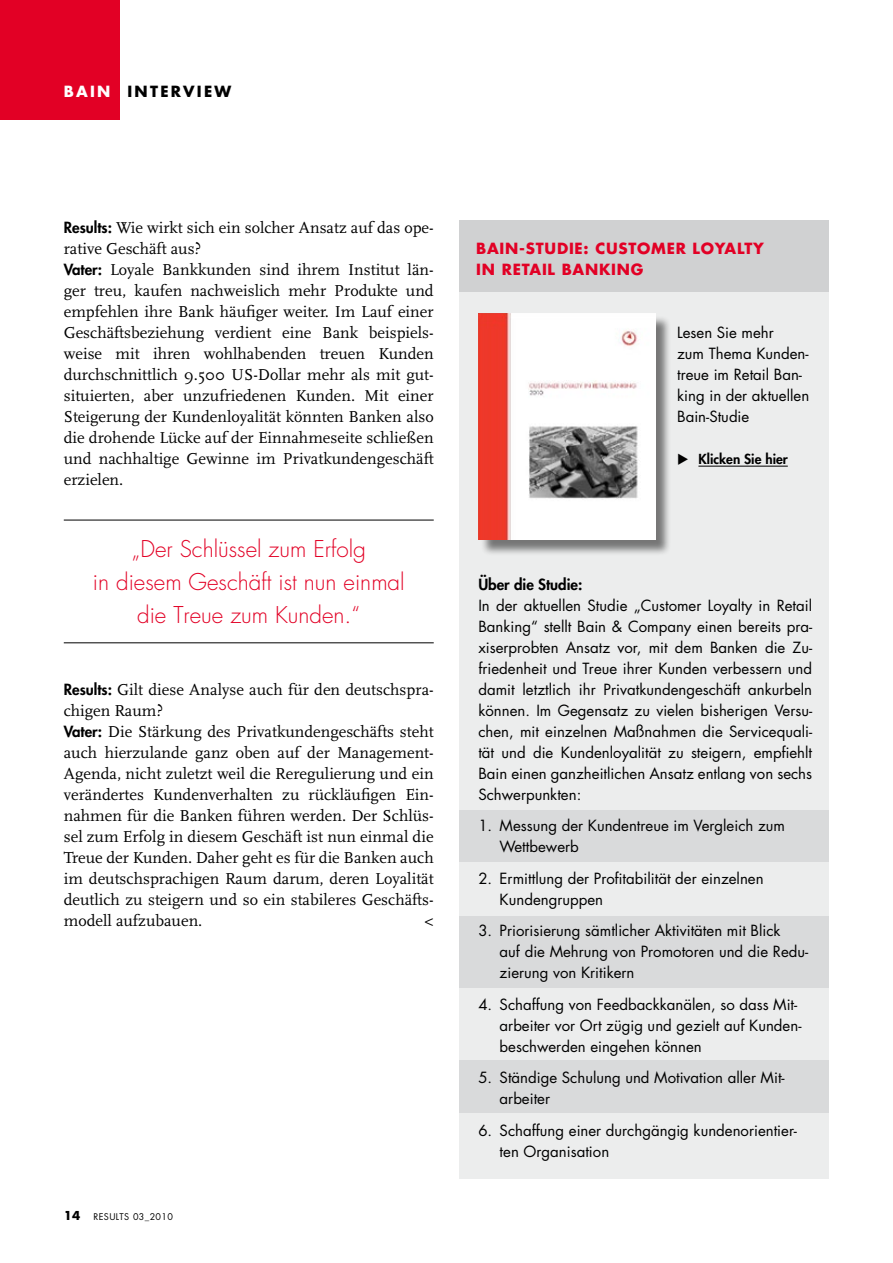
<style>
.page{position:relative;width:893px;height:1263px;background:#fff}
.page>*{position:absolute;margin:0;border:0;box-sizing:border-box;transform-origin:0 0}
.t1{font:300 22.5px/33px "Futura";color:#e20025;text-align:center}
.t2{font:16.5px/21px "Scala";color:#000}
.t3{font:15px/21px "Futura";color:#000}
.t4{font:700 15px/21px "Futura";letter-spacing:.05em;color:#e20025}
.t5{font:800 15px "Futura";color:#000}
.t6{font:700 15px "Futura";letter-spacing:.15em;color:#000}
.t7{font:800 13.5px "Futura";color:#000}
.t8{font:9px "Futura";letter-spacing:.04em;color:#000}
.s1{color:#fff}
.s2{font-family:"Futura";font-weight:800;font-size:15px}
.s3{font-weight:700;font-size:12px}
</style>
<div class="page">
<div style="left:0;top:0;width:119px;height:119px;background:#e20025"></div>
<hr style="left:64px;top:520px;width:370px;height:1px;background:#000">
<hr style="left:64px;top:642px;width:370px;height:1px;background:#000">
<div style="left:459px;top:292px;width:370px;height:886px;background:#eceded"></div>
<div style="left:459px;top:810px;width:370px;height:51px;background:#d9dadb"></div>
<div style="left:459px;top:916px;width:370px;height:72px;background:#d9dadb"></div>
<div style="left:459px;top:1060px;width:370px;height:53px;background:#d9dadb"></div>
<hr style="left:698px;top:466px;width:90px;height:1px;background:#000">
<div style="left:480px;top:315px;width:191px;height:241px;background:#000;opacity:.5"></div>
<img style="left:478px;top:313px;width:177px;height:227px">
<div style="left:459px;top:221px;width:370px;height:71px;background:#d0d1d2"></div>
<p class="t6" style="left:64px;top:81px;width:169px"><span class="s1">BAIN</span> IN TERVI EW</p>
<p class="t2" style="left:64px;top:217px;width:371px"><span class="s2">Results:</span> Wie wirkt sich ein solcher Ansatz auf das ope&shy;rative Geschäft aus?<br><span class="s2">Vater:</span> Loyale Bankkunden sind ihrem Institut län&shy;ger treu, kaufen nachweislich mehr Produkte und empfehlen ihre Bank häufiger weiter. Im Lauf einer Geschäftsbeziehung verdient eine Bank beispiels&shy;weise mit ihren wohlhabenden treuen Kunden durchschnittlich 9.500 US-Dollar mehr als mit gut&shy;situierten, aber unzufriedenen Kunden. Mit einer Steigerung der Kundenloyalität könnten Banken also die drohende Lücke auf der Einnahmeseite schließen und nachhaltige Gewinne im Privatkundengeschäft erzielen.</p>
<h1 class="t1" style="left:93px;top:533px;width:313px">„Der Schlüssel zum Erfolg<br>in diesem Geschäft ist nun einmal die Treue zum Kunden.“</h1>
<p class="t2" style="left:64px;top:679px;width:371px"><span class="s2">Results:</span> Gilt diese Analyse auch für den deutschspra&shy;chigen Raum?<br><span class="s2">Vater:</span> Die Stärkung des Privatkundengeschäfts steht auch hierzulande ganz oben auf der Management-Agenda, nicht zuletzt weil die Reregulierung und ein verändertes Kundenverhalten zu rückläufigen Ein&shy;nahmen für die Banken führen werden. Der Schlüs&shy;sel zum Erfolg in diesem Geschäft ist nun einmal die Treue der Kunden. Daher geht es für die Banken auch im deutschsprachigen Raum darum, deren Loyalität deutlich zu steigern und so ein stabileres Geschäfts&shy;modell aufzubauen.</p>
<p class="t2" style="left:425px;top:911px;width:11px">&lt;</p>
<p class="t8" style="left:64px;top:1211px;width:111px"><span class="s3">14</span> RESULTS 03_2010</p>
<p class="t4" style="left:476px;top:238px;width:288px;text-indent:43px">-STUDIE: CUSTOMER LOYALTY<br>IN RETAI L BAN KIN G</p>
<p class="t4" style="left:476px;top:238px;width:23px">BAIN</p>
<p class="t3" style="left:677px;top:322px;width:134px">Lesen Sie mehr<br>zum Thema Kunden&shy;treue im Retail Ban&shy;king in der aktuellen<br>Bain-Studie</p>
<p class="t7" style="left:677px;top:450px;width:112px">◆ Klicken Sie hier</p>
<p class="t5" style="left:478px;top:574px;width:105px">Über die Studie:</p>
<p class="t3" style="left:478px;top:595px;width:335px;text-align:justify">In der aktuellen Studie „Customer Loyalty in Retail Banking“ stellt Bain &amp; Company einen bereits pra&shy;xiserprobten Ansatz vor, mit dem Banken die Zu&shy;friedenheit und Treue ihrer Kunden verbessern und damit letztlich ihr Privatkundengeschäft ankurbeln können. Im Gegensatz zu vielen bisherigen Versu&shy;chen, mit einzelnen Maßnahmen die Servicequali&shy;tät und die Kundenloyalität zu steigern, empfiehlt Bain einen ganzheitlichen Ansatz entlang von sechs Schwerpunkten:</p>
<p class="t3" style="left:500px;top:815px;width:287px;text-indent:-21px">1. Messung der Kundentreue im Vergleich zum<br>Wettbewerb</p>
<p class="t3" style="left:500px;top:868px;width:265px;text-indent:-21px">2. Ermittlung der Profitabilität der einzelnen<br>Kundengruppen</p>
<p class="t3" style="left:500px;top:920px;width:310px;text-indent:-21px">3. Priorisierung sämtlicher Aktivitäten mit Blick<br>auf die Mehrung von Promotoren und die Redu&shy;zierung von Kritikern</p>
<p class="t3" style="left:500px;top:994px;width:303px;text-indent:-21px">4. Schaffung von Feedbackkanälen, so dass Mit&shy;arbeiter vor Ort zügig und gezielt auf Kunden&shy;beschwerden eingehen können</p>
<p class="t3" style="left:500px;top:1067px;width:287px;text-indent:-21px">5. Ständige Schulung und Motivation aller Mit&shy;arbeiter</p>
<p class="t3" style="left:500px;top:1120px;width:299px;text-indent:-21px">6. Schaffung einer durchgängig kundenorientier&shy;ten Organisation</p>
</div>
